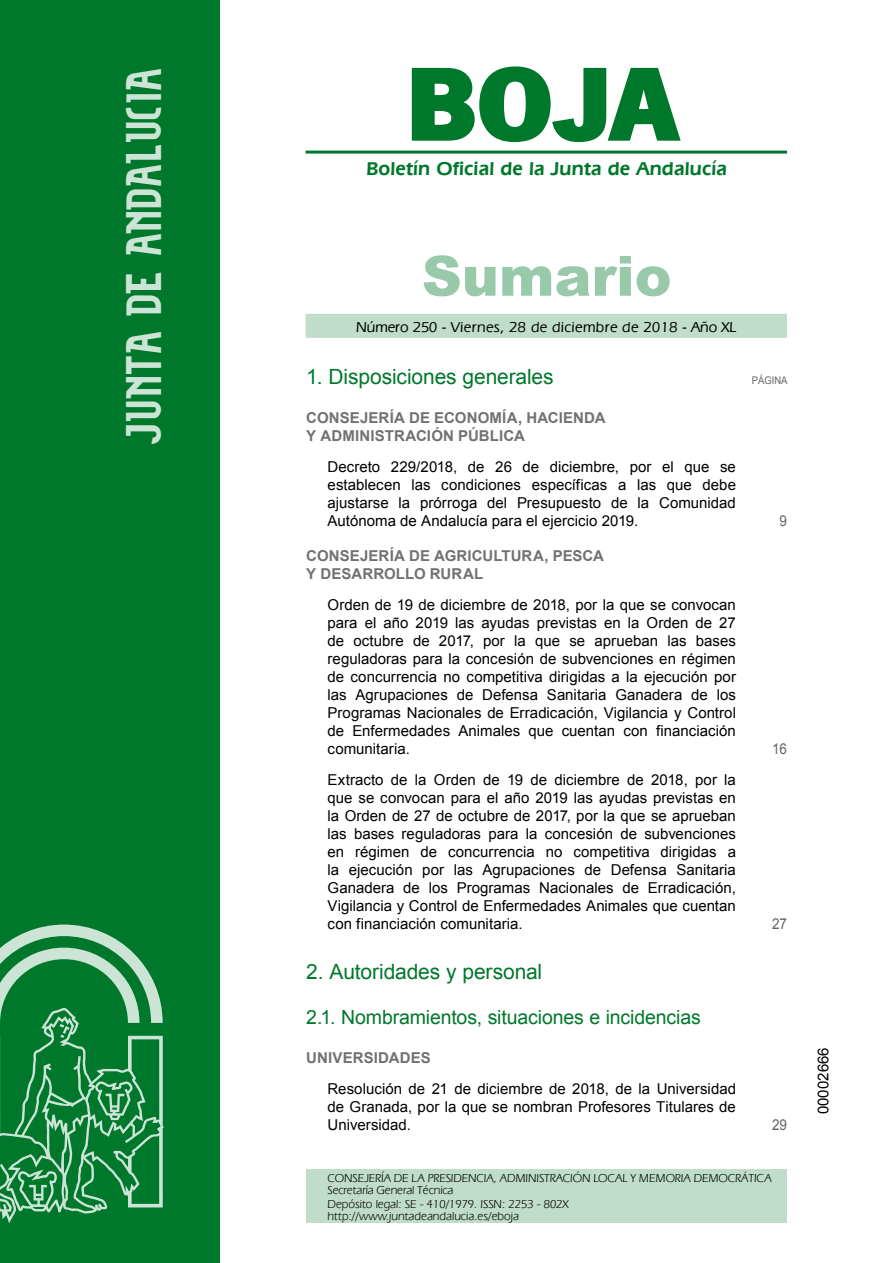
<style>
.page{position:relative;width:893px;height:1263px;background:#fff}
.page>*{position:absolute;margin:0;border:0;box-sizing:border-box;transform-origin:0 0}
.t1{font:700 105px "News Got T";color:#00782c;scale:1.14 1}
.t2{font:900 55.5px "Arial";color:#99c9ab}
.t3{font:27px "Alfabeto Andaluz Nuevo";color:#cce4d5}
.t4{font:21px "Arial";letter-spacing:-.005em;color:#00782c}
.t5{font:19.5px "Arial";letter-spacing:-.01em;color:#00782c}
.t6{font:600 19.5px "Eras IT Cby BT";letter-spacing:.01em;color:#00782c}
.t7{font:15px/18px "Arial";color:#000;text-align:justify}
.t8{font:700 15px/18px "Arial";letter-spacing:.01em;color:#707173}
.t9{font:500 15px "Eras IT Cby BT";letter-spacing:.025em;color:#000}
.t10{font:15px "Arial";color:#646567;scale:.9 1}
.t11{font:12px/12px "Eras IT Cby BT";letter-spacing:-.01em;color:#000}
.t12{font:10.5px "Arial";color:#646567;scale:.9 1}
</style>
<div class="page">
<hr style="left:305px;top:151px;width:482px;height:3px;background:#00782c">
<div style="left:305px;top:314px;width:482px;height:24px;background:#bfddca"></div>
<div style="left:0;top:0;width:219px;height:1263px;background:#00782c"></div>
<svg style="left:0;top:925px;width:164px;height:298px"></svg>
<svg style="left:411px;top:66px;width:270px;height:77px"></svg>
<div style="left:306px;top:1169px;width:481px;height:54px;background:#bfddca"></div>
<h3 class="t3" style="left:136px;top:446px;width:379px;rotate:-90deg">JUNTA DE ANDALUCIA</h3>
<h1 class="t1" style="left:405px;top:42px;width:240px">BOJA</h1>
<h3 class="t6" style="left:366px;top:157px;width:362px">Boletín Oficial de la Junta de Andalucía</h3>
<h2 class="t2" style="left:422px;top:236px;width:251px">Sumario</h2>
<p class="t9" style="left:356px;top:317px;width:381px">Número 250 - Viernes, 28 de diciembre de 2018 - Año XL</p>
<h3 class="t4" style="left:306px;top:363px;width:249px">1. Disposiciones generales</h3>
<p class="t12" style="left:751px;top:373px;width:41px">PÁGINA</p>
<p class="t8" style="left:306px;top:409px;width:301px">CONSEJERÍA DE ECONOMÍA, HACIENDA<br>Y ADMINISTRACIÓN PÚBLICA</p>
<p class="t7" style="left:327px;top:458px;width:410px">Decreto 229/2018, de 26 de diciembre, por el que se establecen las condiciones específicas a las que debe ajustarse la prórroga del Presupuesto de la Comunidad Autónoma de Andalucía para el ejercicio 2019.</p>
<p class="t10" style="left:779px;top:511px;width:10px">9</p>
<p class="t8" style="left:306px;top:547px;width:299px">CONSEJERÍA DE AGRICULTURA, PESCA<br>Y DESARROLLO RURAL</p>
<p class="t7" style="left:327px;top:596px;width:410px">Orden de 19 de diciembre de 2018, por la que se convocan para el año 2019 las ayudas previstas en la Orden de 27 de octubre de 2017, por la que se aprueban las bases reguladoras para la concesión de subvenciones en régimen de concurrencia no competitiva dirigidas a la ejecución por las Agrupaciones de Defensa Sanitaria Ganadera de los Programas Nacionales de Erradicación, Vigilancia y Control de Enfermedades Animales que cuentan con financiación comunitaria.</p>
<p class="t7" style="left:327px;top:770px;width:410px">Extracto de la Orden de 19 de diciembre de 2018, por la que se convocan para el año 2019 las ayudas previstas en la Orden de 27 de octubre de 2017, por la que se aprueban las bases reguladoras para la concesión de subvenciones en régimen de concurrencia no competitiva dirigidas a la ejecución por las Agrupaciones de Defensa Sanitaria Ganadera de los Programas Nacionales de Erradicación, Vigilancia y Control de Enfermedades Animales que cuentan con financiación comunitaria.</p>
<h3 class="t4" style="left:306px;top:958px;width:237px">2. Autoridades y personal</h3>
<h3 class="t5" style="left:306px;top:1004px;width:396px">2.1. Nombramientos, situaciones e incidencias</h3>
<p class="t8" style="left:306px;top:1049px;width:126px">UNIVERSIDADES</p>
<p class="t7" style="left:327px;top:1080px;width:410px">Resolución de 21 de diciembre de 2018, de la Universidad de Granada, por la que se nombran Profesores Titulares de Universidad.</p>
<p class="t10" style="left:772px;top:739px;width:18px">16</p>
<p class="t10" style="left:772px;top:913px;width:18px">27</p>
<p class="t10" style="left:772px;top:1115px;width:18px">29</p>
<p class="t11" style="left:327px;top:1171px;width:445px">CONSEJERÍA DE LA PRESIDENCIA, ADMINISTRACIÓN LOCAL Y MEMORIA DEMOCRÁTICA<br>Secretaría General Técnica</p>
<p class="t11" style="left:327px;top:1198px;width:243px">Depósito legal: SE - 410/1979. ISSN: 2253 - 802X http://www.juntadeandalucia.es/eboja</p>
<p class="t7" style="left:814px;top:1114px;width:68px;rotate:-90deg">00002666</p>
</div>
